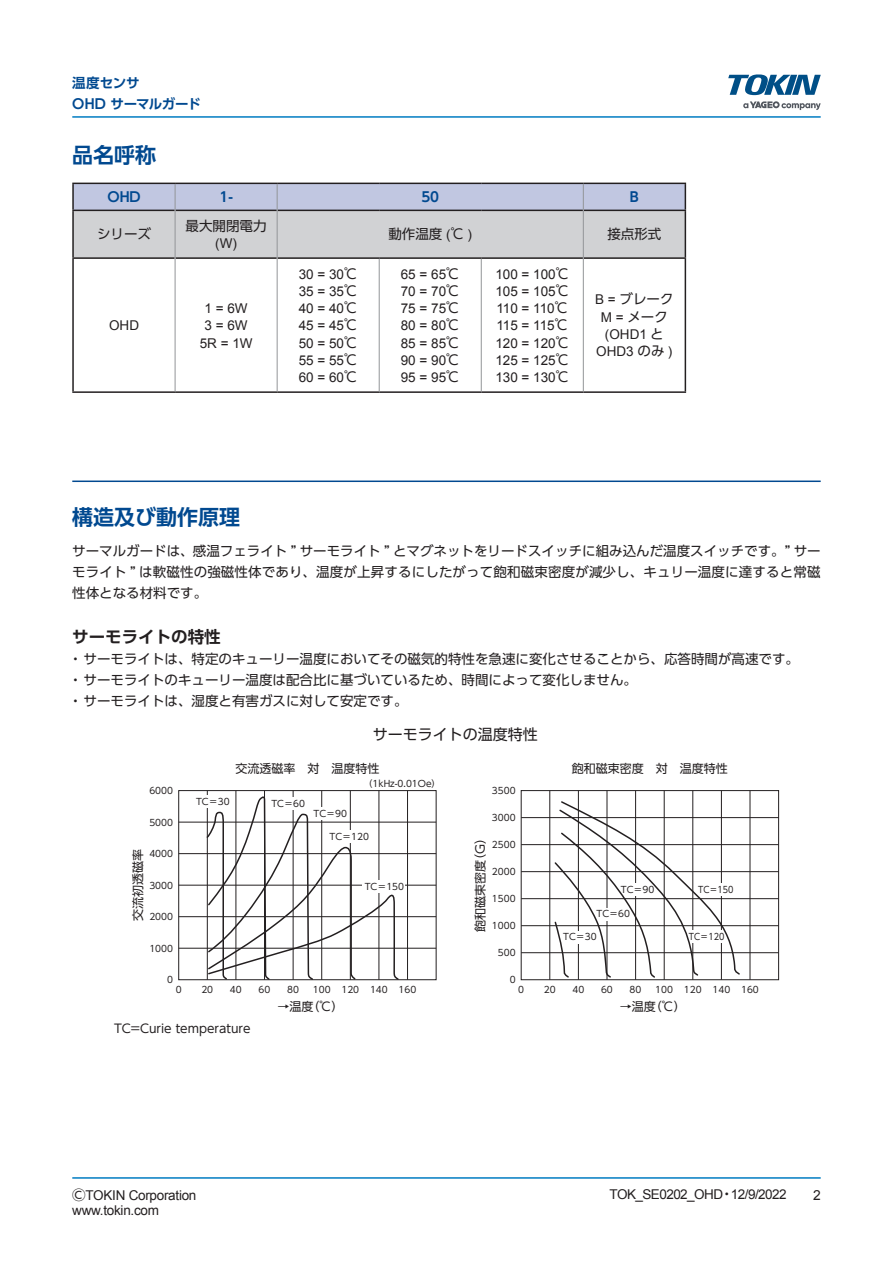
<style>
.page{position:relative;width:893px;height:1263px;background:#fff}
.page>*{position:absolute;margin:0;border:0;box-sizing:border-box;transform-origin:0 0}
.t1{font:700 21px "UD Shin Go Pr 6 De";color:#014990}
.t2{font:700 16.5px "UD Shin Go Pr 6 De";color:#231f20}
.t3{font:15px "UD Shin Go Pr 6";color:#231f20}
.t4{font:13.8px "Arial";color:#231f20}
.t5{font:13.5px/21px "UD Shin Go Pr 6";color:#231f20;text-align:center}
.t6{font:13.5px/17.2px "Arial";color:#231f20;text-align:justify}
.t7{font:13.5px "Arial";letter-spacing:-.02em;color:#231f20}
.t8{font:13.5px "Arial";letter-spacing:-.04em;color:#231f20}
.t9{font:700 13.5px/21px "UD Shin Go Pr 6 De";letter-spacing:-.02em;color:#014990}
.t10{font:700 13.5px "UD Shin Go Pr 6 N De";color:#014990}
.t11{font:12px "UD Shin Go Pr 6";color:#231f20}
.t12{font:9px "UD Shin Go Pr 6";color:#231f20}
.t13{font:9px "UD Shin Go Pr 6";color:#231f20;scale:.9 1}
.s1{font-family:"Arial"}
.s2{font-family:"UD Shin Go Pr 6"}
</style>
<div class="page">
<hr style="left:72px;top:1177px;width:749px;height:2px;background:#007cc2">
<hr style="left:72px;top:116px;width:749px;height:2px;background:#007cc2">
<svg style="left:743px;top:101px;width:78px;height:9px"></svg>
<svg style="left:728px;top:74px;width:93px;height:21px"></svg>
<hr style="left:72px;top:183px;width:103px;height:1px;background:#231f20">
<hr style="left:72px;top:184px;width:2px;height:26px;background:#231f20">
<hr style="left:72px;top:210px;width:103px;height:1px;background:#231f20">
<hr style="left:72px;top:211px;width:2px;height:46px;background:#231f20">
<hr style="left:72px;top:257px;width:103px;height:2px;background:#231f20">
<hr style="left:72px;top:259px;width:2px;height:132px;background:#231f20">
<hr style="left:175px;top:257px;width:102px;height:2px;background:#231f20">
<hr style="left:278px;top:257px;width:101px;height:2px;background:#231f20">
<hr style="left:379px;top:257px;width:102px;height:2px;background:#231f20">
<hr style="left:481px;top:257px;width:102px;height:2px;background:#231f20">
<hr style="left:584px;top:257px;width:102px;height:2px;background:#231f20">
<hr style="left:685px;top:259px;width:1px;height:132px;background:#231f20">
<hr style="left:72px;top:391px;width:103px;height:2px;background:#231f20">
<hr style="left:175px;top:391px;width:102px;height:2px;background:#231f20">
<hr style="left:277px;top:391px;width:102px;height:2px;background:#231f20">
<hr style="left:379px;top:391px;width:102px;height:2px;background:#231f20">
<hr style="left:481px;top:391px;width:102px;height:2px;background:#231f20">
<hr style="left:583px;top:391px;width:103px;height:2px;background:#231f20">
<hr style="left:175px;top:258px;width:1px;height:133px;background:#939598">
<hr style="left:277px;top:258px;width:1px;height:133px;background:#939598">
<svg style="left:73px;top:183px;width:613px;height:75px;background:#c3c5cf"></svg>
<hr style="left:583px;top:210px;width:1px;height:48px;background:#939598">
<hr style="left:379px;top:259px;width:1px;height:132px;background:#939598">
<hr style="left:481px;top:259px;width:1px;height:132px;background:#939598">
<hr style="left:583px;top:258px;width:1px;height:133px;background:#939598">
<hr style="left:72px;top:480px;width:749px;height:2px;background:#014990">
<div style="left:178px;top:790px;width:258px;height:190px;border:1px solid #231f20"></div>
<hr style="left:207px;top:790px;width:1px;height:190px;background:#231f20">
<hr style="left:236px;top:790px;width:1px;height:190px;background:#231f20">
<hr style="left:264px;top:790px;width:1px;height:190px;background:#231f20">
<hr style="left:293px;top:790px;width:1px;height:190px;background:#231f20">
<hr style="left:321px;top:790px;width:1px;height:190px;background:#231f20">
<hr style="left:350px;top:790px;width:1px;height:190px;background:#231f20">
<hr style="left:379px;top:790px;width:1px;height:190px;background:#231f20">
<hr style="left:407px;top:790px;width:1px;height:190px;background:#231f20">
<hr style="left:179px;top:822px;width:257px;height:1px;background:#231f20">
<hr style="left:179px;top:853px;width:257px;height:1px;background:#231f20">
<hr style="left:179px;top:885px;width:257px;height:1px;background:#231f20">
<hr style="left:179px;top:916px;width:257px;height:1px;background:#231f20">
<hr style="left:179px;top:948px;width:257px;height:1px;background:#231f20">
<div style="left:521px;top:790px;width:258px;height:190px;border:1px solid #231f20"></div>
<hr style="left:549px;top:790px;width:1px;height:190px;background:#231f20">
<hr style="left:578px;top:790px;width:1px;height:190px;background:#231f20">
<hr style="left:607px;top:790px;width:1px;height:190px;background:#231f20">
<hr style="left:635px;top:790px;width:1px;height:190px;background:#231f20">
<hr style="left:664px;top:790px;width:1px;height:190px;background:#231f20">
<hr style="left:692px;top:790px;width:1px;height:190px;background:#231f20">
<hr style="left:721px;top:790px;width:1px;height:190px;background:#231f20">
<hr style="left:750px;top:790px;width:1px;height:190px;background:#231f20">
<hr style="left:521px;top:844px;width:258px;height:1px;background:#231f20">
<hr style="left:521px;top:871px;width:258px;height:1px;background:#231f20">
<hr style="left:521px;top:898px;width:258px;height:1px;background:#231f20">
<hr style="left:521px;top:925px;width:258px;height:1px;background:#231f20">
<hr style="left:521px;top:952px;width:258px;height:1px;background:#231f20">
<hr style="left:521px;top:817px;width:258px;height:1px;background:#231f20">
<div style="left:362px;top:880px;width:43px;height:13px;background:#fff"></div>
<svg style="left:205px;top:794px;width:195px;height:187px"></svg>
<svg style="left:553px;top:800px;width:188px;height:181px"></svg>
<p class="t9" style="left:72px;top:72px;width:130px">温度センサ<br>OHD サーマルガード</p>
<h1 class="t1" style="left:72px;top:138px;width:85px">品名呼称</h1>
<p class="t10" style="left:107px;top:186px;width:35px">OHD</p>
<p class="t10" style="left:219px;top:186px;width:15px">1-</p>
<p class="t10" style="left:421px;top:186px;width:19px">50</p>
<p class="t10" style="left:630px;top:186px;width:10px">B</p>
<p class="t5" style="left:97px;top:223px;width:55px">シリーズ</p>
<p class="t5" style="left:186px;top:215px;width:82px">最大開閉電力</p>
<p class="t6" style="left:215px;top:235px;width:23px">(W)</p>
<p class="t5" style="left:388px;top:223px;width:85px">動作温度 <span class="s1">(</span>℃ <span class="s1">)</span></p>
<p class="t5" style="left:607px;top:223px;width:55px">接点形式</p>
<p class="t6" style="left:109px;top:317px;width:31px">OHD</p>
<p class="t6" style="left:200px;top:300px;width:54px;text-align:center">1 = 6W<br>3 = 6W<br>5R = 1W</p>
<p class="t6" style="left:299px;top:265px;width:60px">30 = 30<span class="s2">℃ </span>35 = 35<span class="s2">℃ </span>40 = 40<span class="s2">℃ </span>45 = 45<span class="s2">℃ </span>50 = 50<span class="s2">℃ </span>55 = 55<span class="s2">℃ </span>60 = 60<span class="s2">℃</span></p>
<p class="t6" style="left:401px;top:265px;width:60px">65 = 65<span class="s2">℃ </span>70 = 70<span class="s2">℃ </span>75 = 75<span class="s2">℃ </span>80 = 80<span class="s2">℃ </span>85 = 85<span class="s2">℃ </span>90 = 90<span class="s2">℃ </span>95 = 95<span class="s2">℃</span></p>
<p class="t6" style="left:495px;top:265px;width:75px">100 = 100<span class="s2">℃ </span>105 = 105<span class="s2">℃ </span>110 = 110<span class="s2">℃ </span>115 = 115<span class="s2">℃ </span>120 = 120<span class="s2">℃ </span>125 = 125<span class="s2">℃ </span>130 = 130<span class="s2">℃</span></p>
<p class="t5" style="left:595px;top:290px;width:80px;line-height:17.2px"><span class="s1">B =</span> ブレーク<br><span class="s1">M =</span> メーク</p>
<p class="t6" style="left:596px;top:326px;width:78px;text-align:center">(OHD1 <span class="s2">と<br></span>OHD3 <span class="s2">のみ</span> )</p>
<h1 class="t1" style="left:72px;top:500px;width:169px">構造及び動作原理</h1>
<p class="t5" style="left:72px;top:540px;width:750px;text-align:justify">サーマルガードは、感温フェライト ” サーモライト ” とマグネットをリードスイッチに組み込んだ温度スイッチです。” サーモライト ” は軟磁性の強磁性体であり、温度が上昇するにしたがって飽和磁束密度が減少し、キュリー温度に達すると常磁性体となる材料です。</p>
<p class="t2" style="left:72px;top:623px;width:150px">サーモライトの特性</p>
<p class="t5" style="left:69px;top:648px;width:732px;text-align:left">・ サーモライトは、特定のキューリー温度においてその磁気的特性を急速に変化させることから、応答時間が高速です。・ サーモライトのキューリー温度は配合比に基づいているため、時間によって変化しません。<br>・ サーモライトは、湿度と有害ガスに対して安定です。</p>
<p class="t12" style="left:149px;top:783px;width:25px">6000</p>
<p class="t12" style="left:149px;top:815px;width:25px">5000</p>
<p class="t12" style="left:149px;top:846px;width:25px">4000</p>
<p class="t12" style="left:149px;top:878px;width:25px">3000</p>
<p class="t12" style="left:149px;top:909px;width:25px">2000</p>
<p class="t12" style="left:149px;top:941px;width:25px">1000</p>
<p class="t12" style="left:167px;top:972px;width:7px">0</p>
<p class="t11" style="left:128px;top:921px;width:73px;rotate:-90deg">交流初透磁率</p>
<p class="t3" style="left:373px;top:722px;width:166px">サーモライトの温度特性</p>
<p class="t11" style="left:235px;top:759px;width:145px">交流透磁率　対　温度特性</p>
<p class="t12" style="left:196px;top:794px;width:35px">TC＝30</p>
<p class="t12" style="left:271px;top:796px;width:35px">TC＝60</p>
<p class="t12" style="left:364px;top:776px;width:79px">（1kHz-0.01Oe）</p>
<p class="t12" style="left:314px;top:806px;width:35px">TC＝90</p>
<p class="t12" style="left:330px;top:829px;width:41px">TC＝120</p>
<p class="t12" style="left:365px;top:879px;width:41px">TC＝150</p>
<p class="t12" style="left:492px;top:783px;width:25px">3500</p>
<p class="t12" style="left:492px;top:810px;width:25px">3000</p>
<p class="t12" style="left:492px;top:837px;width:25px">2500</p>
<p class="t11" style="left:471px;top:932px;width:101px;rotate:-90deg">飽和磁束密度（G）</p>
<p class="t12" style="left:492px;top:864px;width:25px">2000</p>
<p class="t12" style="left:492px;top:891px;width:25px">1500</p>
<p class="t12" style="left:492px;top:918px;width:25px">1000</p>
<p class="t12" style="left:498px;top:945px;width:19px">500</p>
<p class="t12" style="left:510px;top:972px;width:7px">0</p>
<p class="t11" style="left:572px;top:759px;width:157px">飽和磁束密度　対　温度特性</p>
<p class="t12" style="left:621px;top:882px;width:35px">TC＝90</p>
<p class="t12" style="left:597px;top:906px;width:35px">TC＝60</p>
<p class="t12" style="left:563px;top:930px;width:35px">TC＝30</p>
<p class="t13" style="left:698px;top:882px;width:41px">TC＝150</p>
<p class="t13" style="left:689px;top:929px;width:41px">TC＝120</p>
<p class="t12" style="left:201px;top:982px;width:13px">20</p>
<p class="t12" style="left:230px;top:982px;width:13px">40</p>
<p class="t12" style="left:259px;top:982px;width:13px">60</p>
<p class="t12" style="left:287px;top:982px;width:13px">80</p>
<p class="t12" style="left:313px;top:982px;width:19px">100</p>
<p class="t11" style="left:277px;top:997px;width:67px">→温度（℃）</p>
<p class="t11" style="left:114px;top:1019px;width:138px">TC=Curie temperature</p>
<p class="t12" style="left:341px;top:982px;width:77px">120 140 160</p>
<p class="t12" style="left:518px;top:982px;width:7px">0</p>
<p class="t12" style="left:176px;top:982px;width:7px">0</p>
<p class="t12" style="left:544px;top:982px;width:13px">20</p>
<p class="t12" style="left:572px;top:982px;width:13px">40</p>
<p class="t12" style="left:601px;top:982px;width:13px">60</p>
<p class="t12" style="left:630px;top:982px;width:13px">80</p>
<p class="t12" style="left:655px;top:982px;width:19px">100</p>
<p class="t11" style="left:620px;top:997px;width:67px">→温度（℃）</p>
<p class="t12" style="left:684px;top:982px;width:77px">120 140 160</p>
<p class="t7" style="left:72px;top:1186px;width:126px"><span class="s2">Ⓒ</span>TOKIN Corporation</p>
<p class="t8" style="left:610px;top:1186px;width:179px">TOK_SE0202_OHD<span class="s2">・</span>12/9/2022</p>
<p class="t4" style="left:813px;top:1186px;width:9px">2</p>
<p class="t7" style="left:72px;top:1201px;width:88px">www.tokin.com</p>
</div>
